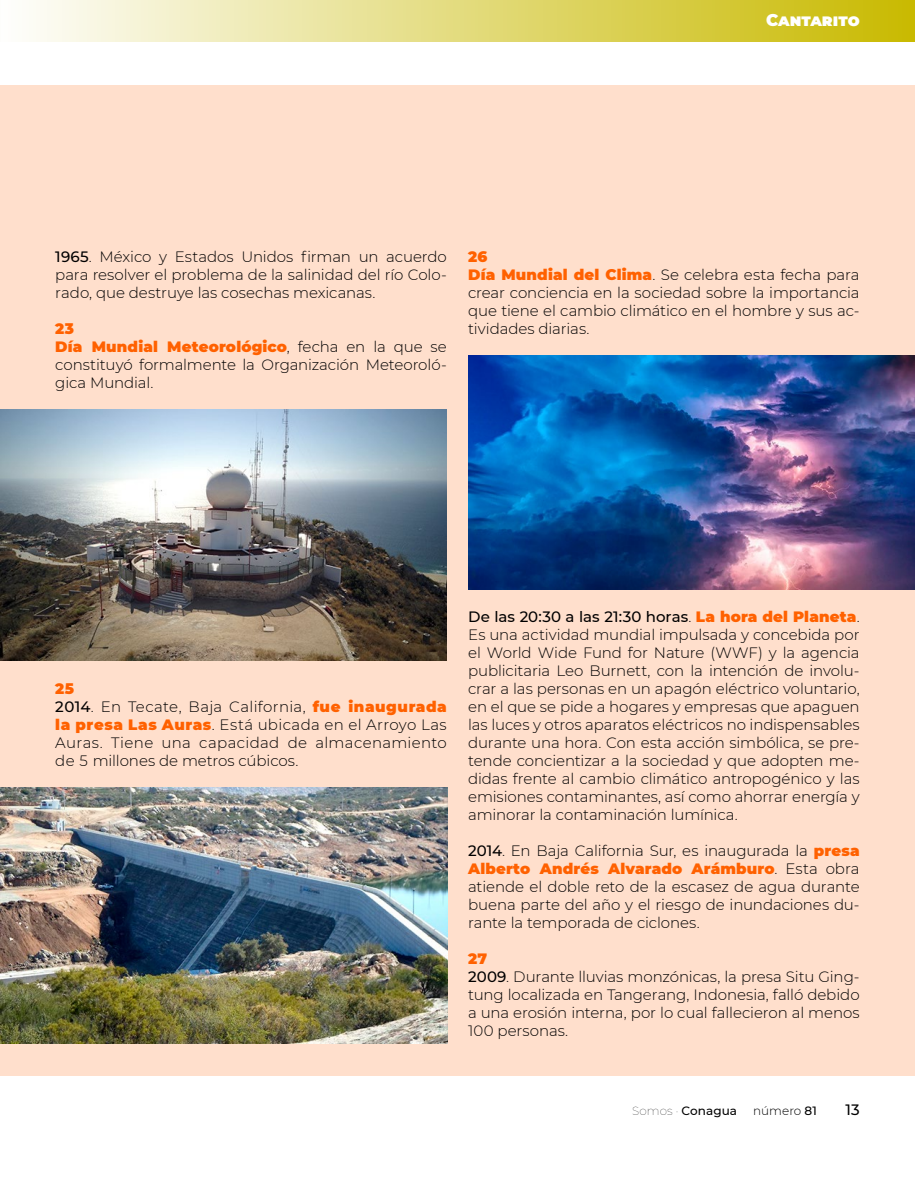
<style>
.page{position:relative;width:915px;height:1191px;background:#fff}
.page>*{position:absolute;margin:0;border:0;box-sizing:border-box;transform-origin:0 0}
.t1{font:900 16.5px "Montserrat";letter-spacing:.065em;color:#fff}
.t2{font:300 15px/18px "Montserrat";letter-spacing:-.005em;color:#000;text-align:justify}
.t3{font:300 15px/18px "Montserrat";letter-spacing:.02em;color:#000}
.t4{font:500 15px "Montserrat";color:#000}
.t5{font:500 12px "Montserrat";letter-spacing:.005em;color:#000}
.t6{font:300 12px "Montserrat";letter-spacing:-.005em;color:#000}
.s1{font-weight:500}
.s2{font-weight:900;color:#ff6100}
.s3{font-weight:100}
</style>
<div class="page">
<div style="left:0;top:85px;width:914px;height:991px;background:#ffdfcc"></div>
<div style="left:0;top:0;width:914px;height:42px;background:linear-gradient(to right,#fefefd,#c9ba01)"></div>
<img style="left:0;top:409px;width:446px;height:251px">
<img style="left:0;top:787px;width:447px;height:256px">
<img style="left:468px;top:356px;width:446px;height:233px">
<p class="t1" style="left:765px;top:8px;width:95px">Cantarito</p>
<p class="t2" style="left:55px;top:247px;width:393px"><span class="s1">1965</span>. México y Estados Unidos firman un acuerdo para resolver el problema de la salinidad del río Colo&shy;rado, que destruye las cosechas mexicanas.</p>
<p class="t2" style="left:55px;top:319px;width:393px;text-align:left"><span class="s2">23<br>Día Mundial Meteorológico</span>, fecha en la que se constituyó formalmente la Organización Meteoroló&shy;gica Mundial.</p>
<p class="t2" style="left:468px;top:247px;width:393px;text-align:left"><span class="s2">26<br>Día Mundial del Clima</span>. Se celebra esta fecha para crear conciencia en la sociedad sobre la importancia que tiene el cambio climático en el hombre y sus ac&shy;tividades diarias.</p>
<p class="t3" style="left:55px;top:679px;width:393px"><span class="s2">25<br></span><span class="s1">2014</span>. En Tecate, Baja California, <span class="s2">fue inaugurada la presa Las Auras</span>. Está ubicada en el Arroyo Las Auras. Tiene una capacidad de almacenamiento de 5 millones de metros cúbicos.</p>
<p class="t2" style="left:468px;top:607px;width:393px"><span class="s1">De las 20:30 a las 21:30 horas</span>. <span class="s2">La hora del Planeta</span>.<br>Es una actividad mundial impulsada y concebida por el World Wide Fund for Nature (WWF) y la agencia publicitaria Leo Burnett, con la intención de involu&shy;crar a las personas en un apagón eléctrico voluntario, en el que se pide a hogares y empresas que apaguen las luces y otros aparatos eléctricos no indispensables durante una hora. Con esta acción simbólica, se pre&shy;tende concientizar a la sociedad y que adopten me&shy;didas frente al cambio climático antropogénico y las emisiones contaminantes, así como ahorrar energía y aminorar la contaminación lumínica.</p>
<p class="t2" style="left:468px;top:841px;width:393px"><span class="s1">2014</span>. En Baja California Sur, es inaugurada la <span class="s2">presa Alberto Andrés Alvarado Arámburo</span>. Esta obra atiende el doble reto de la escasez de agua durante buena parte del año y el riesgo de inundaciones du&shy;rante la temporada de ciclones.</p>
<p class="t2" style="left:468px;top:949px;width:393px;text-align:left"><span class="s2">27<br></span><span class="s1">2009</span>. Durante lluvias monzónicas, la presa Situ Ging&shy;tung localizada en Tangerang, Indonesia, falló debido a una erosión interna, por lo cual fallecieron al menos 100 personas.</p>
<p class="t5" style="left:631px;top:1102px;width:106px"><span class="s3">Somos ·</span> Conagua</p>
<p class="t6" style="left:753px;top:1102px;width:65px">número <span class="s1">81</span></p>
<p class="t4" style="left:845px;top:1098px;width:16px">13</p>
</div>
